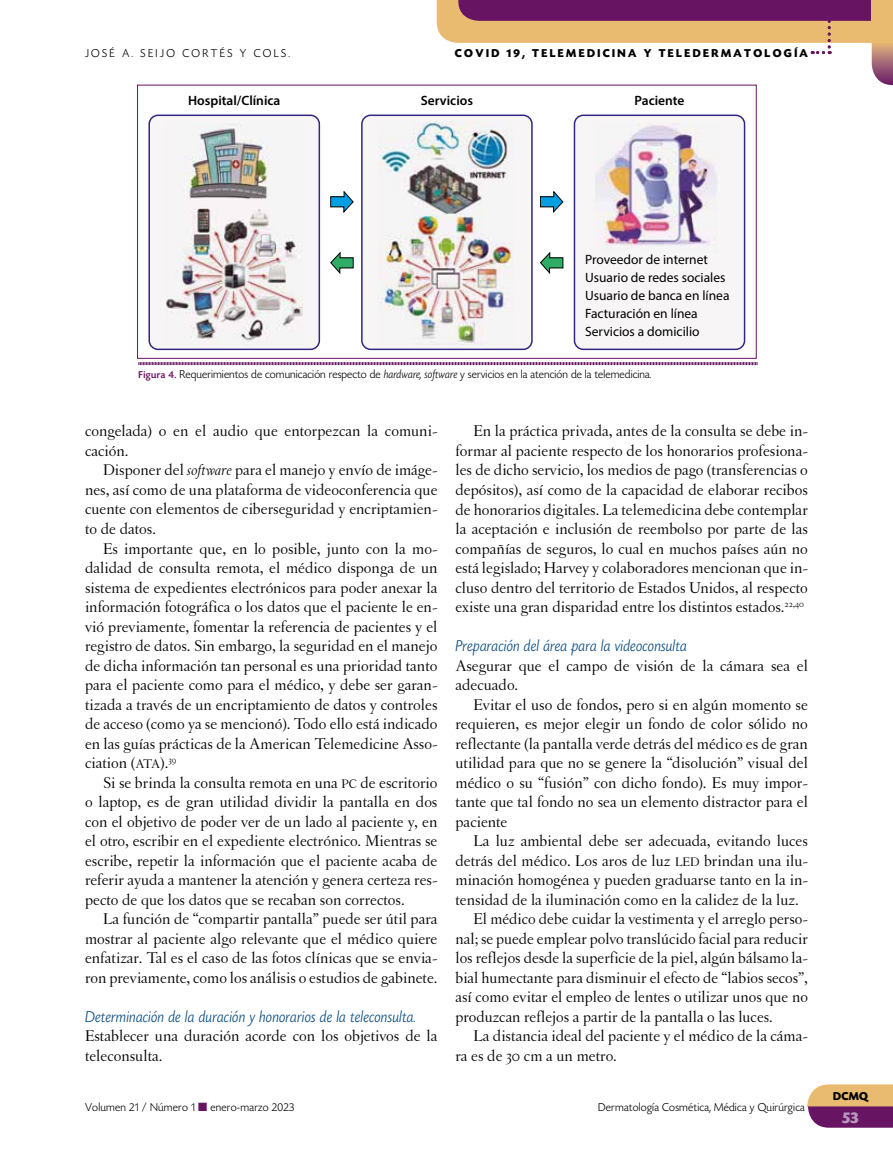
<style>
.page{position:relative;width:893px;height:1149px;background:#fff}
.page>*{position:absolute;margin:0;border:0;box-sizing:border-box;transform-origin:0 0}
.t1{font:16.5px/19.5px "Letras Oldstyle";color:#000;text-align:justify}
.t2{font:italic 300 16.5px "Today HEF";letter-spacing:.02em;color:#00457c}
.t3{font:700 16.5px "Today HEF";color:#b799bc}
.t4{font:13.5px/18px "Myriad Pro";color:#000}
.t5{font:600 13.5px "Myriad Pro";color:#000}
.t6{font:300 12px "Today HEF";letter-spacing:.02em;color:#000}
.t7{font:700 12px "Today HEF";letter-spacing:.2em;color:#000}
.t8{font:300 12px "Today HEF";letter-spacing:.2em;color:#000}
.s1{font-weight:500;font-size:10.5px;color:#671463}
.s2{font-style:italic}
.s3{font-family:"Letras Oldstyle Roman SC800";font-size:13.2px}
.s4{color:#671463}
</style>
<div class="page">
<svg style="left:807px;top:1084px;width:86px;height:43px;background:#af7373"></svg>
<svg style="left:436px;top:0;width:457px;height:85px"></svg>
<div style="left:574px;top:115px;width:171px;height:234px;background:#f7f5f6;border-radius:9px"></div>
<div style="left:574px;top:114px;width:171px;height:236px;border:2px solid #312783;border-radius:9px"></div>
<svg style="left:330px;top:252px;width:23px;height:21px"></svg>
<svg style="left:540px;top:252px;width:23px;height:21px"></svg>
<div style="left:362px;top:115px;width:170px;height:234px;background:#f7f5f6;border-radius:9px"></div>
<div style="left:361px;top:114px;width:172px;height:236px;border:2px solid #312783;border-radius:9px"></div>
<div style="left:149px;top:115px;width:170px;height:234px;background:#f7f5f6;border-radius:9px"></div>
<div style="left:148px;top:114px;width:172px;height:236px;border:2px solid #312783;border-radius:9px"></div>
<svg style="left:540px;top:191px;width:23px;height:21px"></svg>
<svg style="left:330px;top:191px;width:23px;height:21px"></svg>
<img style="left:165px;top:123px;width:138px;height:218px">
<img style="left:379px;top:121px;width:134px;height:224px">
<img style="left:595px;top:124px;width:122px;height:122px">
<div style="left:137px;top:85px;width:620px;height:273px;border:1px solid #671463"></div>
<svg style="left:138px;top:362px;width:620px;height:3px;background:#9b6699"></svg>
<p class="t8" style="left:85px;top:47px;width:207px">JOSÉ A. SEIJO CORTÉS Y COLS.</p>
<p class="t7" style="left:455px;top:47px;width:355px">COVID 19, TELEMEDICINA Y TELEDERMATOLOGÍA</p>
<p class="t5" style="left:188px;top:91px;width:94px">Hospital/Clínica</p>
<p class="t5" style="left:421px;top:91px;width:54px">Servicios</p>
<p class="t5" style="left:635px;top:91px;width:51px">Paciente</p>
<p class="t4" style="left:585px;top:250px;width:146px">Proveedor de internet<br>Usuario de redes sociales<br>Usuario de banca en línea<br>Facturación en línea<br>Servicios a domicilio</p>
<p class="t6" style="left:139px;top:367px;width:514px"><span class="s1">Figura 4.</span> Requerimientos de comunicación respecto de <span class="s2">hardware, software</span> y servicios en la atención de la telemedicina.</p>
<p class="t1" style="left:85px;top:421px;width:354px">congelada) o en el audio que entorpezcan la comuni&shy;cación.</p>
<p class="t1" style="left:85px;top:460px;width:354px;text-indent:18px">Disponer del <span class="s2">software</span> para el manejo y envío de imáge&shy;nes, así como de una plataforma de videoconferencia que cuente con elementos de ciberseguridad y encriptamien&shy;to de datos.</p>
<p class="t1" style="left:85px;top:538px;width:354px;text-indent:18px">Es importante que, en lo posible, junto con la mo&shy;dalidad de consulta remota, el médico disponga de un sistema de expedientes electrónicos para poder anexar la información fotográfica o los datos que el paciente le en&shy;vió previamente, fomentar la referencia de pacientes y el registro de datos. Sin embargo, la seguridad en el manejo de dicha información tan personal es una prioridad tanto para el paciente como para el médico, y debe ser garan&shy;tizada a través de un encriptamiento de datos y controles de acceso (como ya se mencionó). Todo ello está indicado en las guías prácticas de la American Telemedicine Asso&shy;ciation (<span class="s3">ATA</span>).<sup>39</sup></p>
<p class="t1" style="left:85px;top:772px;width:354px;text-indent:18px">Si se brinda la consulta remota en una <span class="s3">PC</span> de escritorio o laptop, es de gran utilidad dividir la pantalla en dos con el objetivo de poder ver de un lado al paciente y, en el otro, escribir en el expediente electrónico. Mientras se escribe, repetir la información que el paciente acaba de referir ayuda a mantener la atención y genera certeza res&shy;pecto de que los datos que se recaban son correctos.</p>
<p class="t1" style="left:85px;top:909px;width:354px;text-indent:18px">La función de “compartir pantalla” puede ser útil para mostrar al paciente algo relevante que el médico quiere enfatizar. Tal es el caso de las fotos clínicas que se envia&shy;ron previamente, como los análisis o estudios de gabinete.</p>
<p class="t2" style="left:85px;top:1007px;width:332px">Determinación de la duración y honorarios de la teleconsulta.</p>
<p class="t1" style="left:85px;top:1026px;width:354px">Establecer una duración acorde con los objetivos de la teleconsulta.</p>
<p class="t6" style="left:85px;top:1100px;width:211px">Volumen 21 / Número 1 <span class="s4">■</span> enero-marzo 2023</p>
<p class="t1" style="left:455px;top:421px;width:354px;text-indent:18px">En la práctica privada, antes de la consulta se debe in&shy;formar al paciente respecto de los honorarios profesiona&shy;les de dicho servicio, los medios de pago (transferencias o depósitos), así como de la capacidad de elaborar recibos de honorarios digitales. La telemedicina debe contemplar la aceptación e inclusión de reembolso por parte de las compañías de seguros, lo cual en muchos países aún no está legislado; Harvey y colaboradores mencionan que in&shy;cluso dentro del territorio de Estados Unidos, al respecto existe una gran disparidad entre los distintos estados.<sup>22,40</sup></p>
<p class="t2" style="left:455px;top:637px;width:233px">Preparación del área para la videoconsulta</p>
<p class="t1" style="left:455px;top:655px;width:354px">Asegurar que el campo de visión de la cámara sea el adecuado.</p>
<p class="t1" style="left:455px;top:694px;width:354px;text-indent:18px">Evitar el uso de fondos, pero si en algún momento se requieren, es mejor elegir un fondo de color sólido no reflectante (la pantalla verde detrás del médico es de gran utilidad para que no se genere la “disolución” visual del médico o su “fusión” con dicho fondo). Es muy impor&shy;tante que tal fondo no sea un elemento distractor para el paciente</p>
<p class="t1" style="left:473px;top:831px;width:336px">La luz ambiental debe ser adecuada, evitando luces</p>
<p class="t1" style="left:455px;top:850px;width:354px">detrás del médico. Los aros de luz <span class="s3">LED</span> brindan una ilu-</p>
<p class="t1" style="left:455px;top:870px;width:354px">minación homogénea y pueden graduarse tanto en la in-</p>
<p class="t1" style="left:455px;top:889px;width:345px">tensidad de la iluminación como en la calidez de la luz.</p>
<p class="t1" style="left:473px;top:909px;width:336px">El médico debe cuidar la vestimenta y el arreglo perso-</p>
<p class="t1" style="left:455px;top:928px;width:354px">nal; se puede emplear polvo translúcido facial para reducir</p>
<p class="t1" style="left:455px;top:948px;width:354px">los reflejos desde la superficie de la piel, algún bálsamo la-</p>
<p class="t1" style="left:455px;top:967px;width:354px">bial humectante para disminuir el efecto de “labios secos”,</p>
<p class="t1" style="left:455px;top:987px;width:354px">así como evitar el empleo de lentes o utilizar unos que no</p>
<p class="t1" style="left:455px;top:1006px;width:319px">produzcan reflejos a partir de la pantalla o las luces.</p>
<p class="t1" style="left:473px;top:1026px;width:336px">La distancia ideal del paciente y el médico de la cáma-</p>
<p class="t1" style="left:455px;top:1045px;width:163px">ra es de 30 cm a un metro.</p>
<p class="t6" style="left:598px;top:1100px;width:208px">Dermatología Cosmética, Médica y Quirúrgica</p>
<p class="t7" style="left:833px;top:1089px;width:36px">DCMQ</p>
<p class="t3" style="left:842px;top:1108px;width:18px">53</p>
</div>
